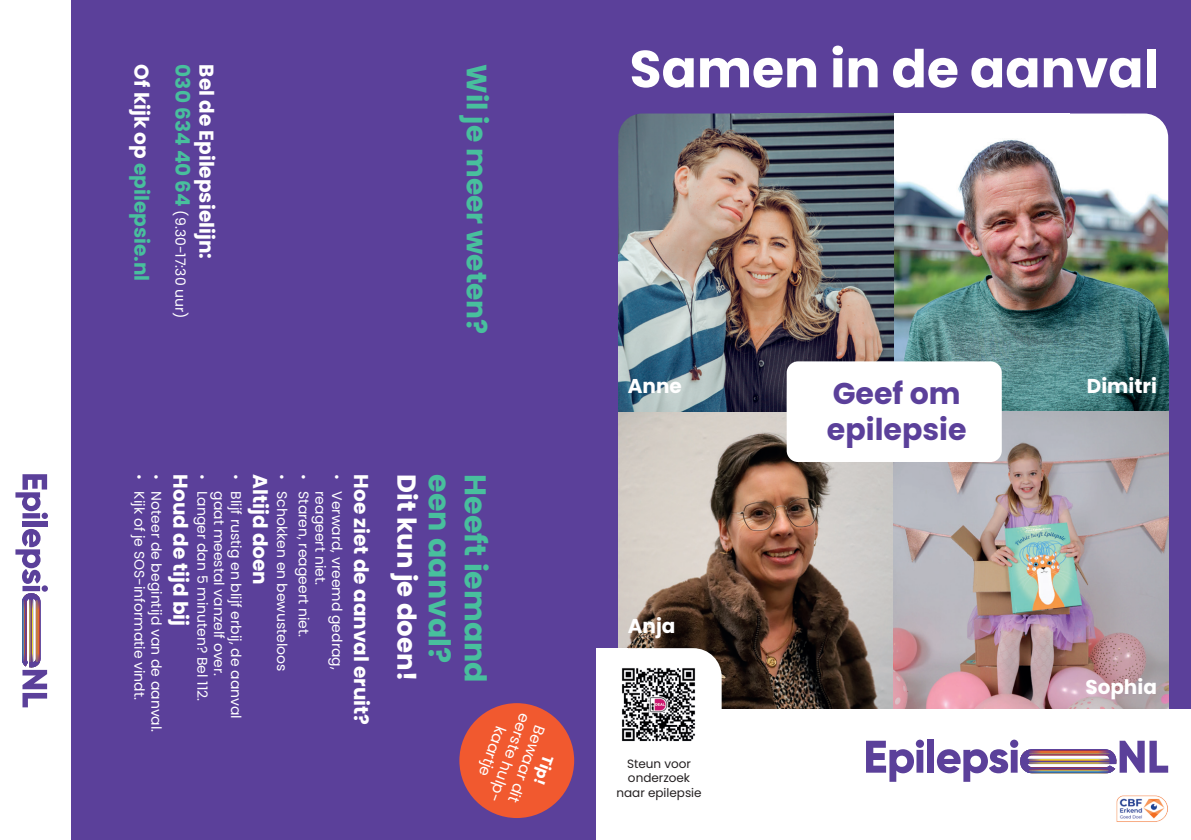
<style>
.page{position:relative;width:1191px;height:840px;background:#fff}
.page>*{position:absolute;margin:0;border:0;box-sizing:border-box;transform-origin:0 0}
.t1{font:700 52px "Poppins";color:#fff}
.t2{font:700 30px "Poppins";color:#48bf9d}
.t3{font:700 30px "Poppins";color:#5b409a}
.t4{font:700 28px "Poppins";color:#48bf9d}
.t5{font:700 26px "Poppins";color:#fff}
.t6{font:700 20px "Poppins";color:#fff}
.t7{font:700 20px "Poppins";color:#48bf9d}
.t8{font:15.2px/18.2px "Poppins";color:#fff;text-align:center}
.t9{font:700 15.2px "Poppins";color:#fff}
.t10{font:14px/16.8px "Poppins";color:#fff}
.t11{font:12px/14.4px "Poppins";color:#231f20;text-align:center}
.s1{color:#fff}
</style>
<div class="page">
<div style="left:596px;top:0;width:595px;height:839px;background:#5b409a"></div>
<img style="left:893px;top:113px;width:275px;height:175px">
<img style="left:893px;top:113px;width:176px;height:136px">
<img style="left:893px;top:288px;width:275px;height:123px">
<img style="left:618px;top:411px;width:550px;height:298px">
<div style="left:618px;top:709px;width:573px;height:130px;background:#fff"></div>
<div style="left:927px;top:739px;width:7px;height:33px;background:#5b409a"></div>
<svg style="left:866px;top:739px;width:58px;height:42px"></svg>
<svg style="left:937px;top:739px;width:231px;height:42px"></svg>
<svg style="left:617px;top:647px;width:104px;height:192px"></svg>
<div style="left:596px;top:657px;width:21px;height:182px;background:#fff"></div>
<img style="left:620px;top:666px;width:76px;height:75px">
<img style="left:618px;top:113px;width:143px;height:126px">
<img style="left:761px;top:113px;width:132px;height:126px">
<img style="left:618px;top:239px;width:275px;height:172px">
<div style="left:786px;top:361px;width:215px;height:100px;background:#fff;border-radius:11px"></div>
<div style="left:596px;top:647px;width:32px;height:19px;background:#fff"></div>
<img style="left:1116px;top:795px;width:52px;height:27px">
<div style="left:0;top:0;width:595px;height:839px;background:#5b409a"></div>
<div style="left:0;top:0;width:71px;height:839px;background:#fff"></div>
<div style="left:22px;top:521px;width:26px;height:5px;background:#5b409a"></div>
<svg style="left:15px;top:474px;width:33px;height:44px"></svg>
<svg style="left:15px;top:528px;width:33px;height:179px"></svg>
<div style="left:459px;top:702px;width:115px;height:115px;background:#f1592f;border-radius:50%"></div>
<p class="t7" style="left:153px;top:64px;width:218px;rotate:90deg"><span class="s1">Of kijk op</span> epilepsie.nl</p>
<p class="t7" style="left:194px;top:64px;width:144px;rotate:90deg">030 634 40 64</p>
<p class="t6" style="left:218px;top:64px;width:196px;rotate:90deg">Bel de Epilepsielijn:</p>
<p class="t4" style="left:493px;top:64px;width:271px;rotate:90deg">Wil je meer weten?</p>
<p class="t10" style="left:189px;top:210px;width:110px;rotate:90deg">(9.30-17:30 uur)</p>
<p class="t10" style="left:244px;top:474px;width:7px;rotate:90deg">•</p>
<p class="t6" style="left:272px;top:474px;width:112px;rotate:90deg">Altijd doen</p>
<p class="t10" style="left:148px;top:474px;width:227px;rotate:90deg">• Kijk of je SOS-informatie vindt.</p>
<p class="t10" style="left:165px;top:474px;width:7px;rotate:90deg">•</p>
<p class="t6" style="left:192px;top:474px;width:154px;rotate:90deg">Houd de tijd bij</p>
<p class="t10" style="left:211px;top:474px;width:228px;rotate:90deg">• Langer dan 5 minuten? Bel 112.</p>
<p class="t10" style="left:290px;top:474px;width:199px;rotate:90deg">• Schokken en bewusteloos</p>
<p class="t10" style="left:312px;top:474px;width:164px;rotate:90deg">• Staren, reageert niet.</p>
<p class="t10" style="left:345px;top:474px;width:7px;rotate:90deg">•</p>
<p class="t6" style="left:373px;top:474px;width:252px;rotate:90deg">Hoe ziet de aanval eruit?</p>
<p class="t5" style="left:422px;top:474px;width:208px;rotate:90deg">Dit kun je doen!</p>
<p class="t10" style="left:329px;top:491px;width:95px;rotate:90deg">reageert niet.</p>
<p class="t10" style="left:345px;top:491px;width:180px;rotate:90deg">Verward, vreemd gedrag,</p>
<p class="t10" style="left:244px;top:491px;width:229px;rotate:90deg">Blijf rustig en blijf erbij, de aanval gaat meestal vanzelf over.</p>
<p class="t10" style="left:165px;top:491px;width:242px;rotate:90deg">Noteer de begintijd van de aanval.</p>
<p class="t2" style="left:456px;top:474px;width:190px;rotate:90deg">een aanval?</p>
<p class="t2" style="left:492px;top:474px;width:210px;rotate:90deg">Heeft iemand</p>
<p class="t8" style="left:551px;top:722px;width:94px;rotate:110deg">Bewaar dit eerste hulp&shy;kaartje</p>
<p class="t9" style="left:557px;top:758px;width:31px;rotate:110deg">Tip!</p>
<p class="t1" style="left:629px;top:39px;width:531px">Samen in de aanval</p>
<p class="t6" style="left:628px;top:374px;width:56px">Anne</p>
<p class="t6" style="left:628px;top:614px;width:49px">Anja</p>
<p class="t11" style="left:616px;top:756px;width:87px">Steun voor onderzoek naar epilepsie</p>
<p class="t3" style="left:832px;top:375px;width:129px">Geef om</p>
<p class="t3" style="left:827px;top:411px;width:141px">epilepsie</p>
<p class="t6" style="left:1086px;top:374px;width:72px">Dimitri</p>
<p class="t6" style="left:1085px;top:675px;width:73px">Sophia</p>
</div>
